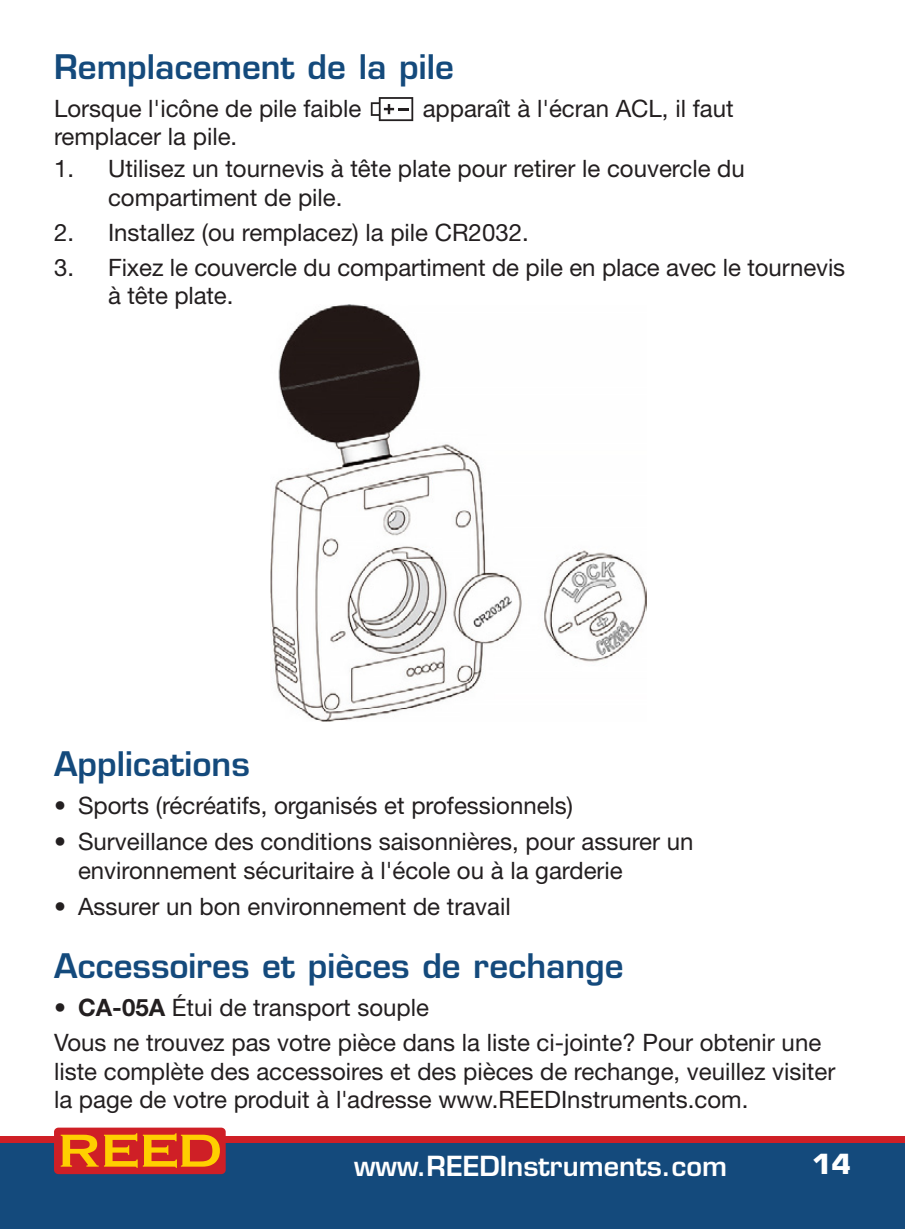
<style>
.page{position:relative;width:905px;height:1229px;background:#fff}
.page>*{position:absolute;margin:0;border:0;box-sizing:border-box;transform-origin:0 0}
.t1{font:600 33px "Eurostile LT Std";color:#144a7c}
.t2{font:600 27px "Eurostile LT Std";color:#fff}
.t3{font:700 27px "Eurostile LT Std";color:#fff}
.t4{font:24px/28.8px "Helvetica Neue LT Std";color:#231f20}
.s1{font-weight:700}
</style>
<div class="page">
<div style="left:0;top:1137px;width:904px;height:91px;background:#144a7c"></div>
<div style="left:0;top:1136px;width:904px;height:6px;background:#cf1f26"></div>
<div style="left:54px;top:1127px;width:172px;height:47px;background:#cf1f26;border-radius:4px"></div>
<svg style="left:61px;top:1133px;width:159px;height:34px"></svg>
<svg style="left:371px;top:97px;width:42px;height:24px"></svg>
<img style="left:270px;top:304px;width:376px;height:418px">
<h1 class="t1" style="left:54px;top:46px;width:401px">Remplacement de la pile</h1>
<p class="t4" style="left:54px;top:93px;width:309px">Lorsque l'icône de pile faible</p>
<p class="t4" style="left:422px;top:93px;width:312px">apparaît à l'écran ACL, il faut</p>
<p class="t4" style="left:54px;top:122px;width:185px">remplacer la pile.</p>
<p class="t4" style="left:108px;top:154px;width:638px;text-indent:-54px">1. Utilisez un tournevis à tête plate pour retirer le couvercle du compartiment de pile.</p>
<p class="t4" style="left:54px;top:217px;width:476px">2. Installez (ou remplacez) la pile CR2032.</p>
<p class="t4" style="left:108px;top:252px;width:738px;text-indent:-54px">3. Fixez le couvercle du compartiment de pile en place avec le tournevis à tête plate.</p>
<h1 class="t1" style="left:54px;top:743px;width:197px">Applications</h1>
<p class="t4" style="left:54px;top:790px;width:520px">• Sports (récréatifs, organisés et professionnels)</p>
<p class="t4" style="left:78px;top:826px;width:617px;text-indent:-24px">• Surveillance des conditions saisonnières, pour assurer un environnement sécuritaire à l'école ou à la garderie</p>
<p class="t4" style="left:54px;top:891px;width:458px">• Assurer un bon environnement de travail</p>
<h1 class="t1" style="left:54px;top:945px;width:571px">Accessoires et pièces de rechange</h1>
<p class="t4" style="left:54px;top:989px;width:768px;line-height:34.8px">• <span class="s1">CA-05A</span> Étui de transport souple<br>Vous ne trouvez pas votre pièce dans la liste ci-jointe? Pour obtenir une</p>
<p class="t4" style="left:54px;top:1056px;width:782px">liste complète des accessoires et des pièces de rechange, veuillez visiter la page de votre produit à l'adresse www.REEDInstruments.com.</p>
<p class="t2" style="left:354px;top:1148px;width:374px">www.REEDInstruments.com</p>
<p class="t3" style="left:812px;top:1147px;width:40px">14</p>
</div>
